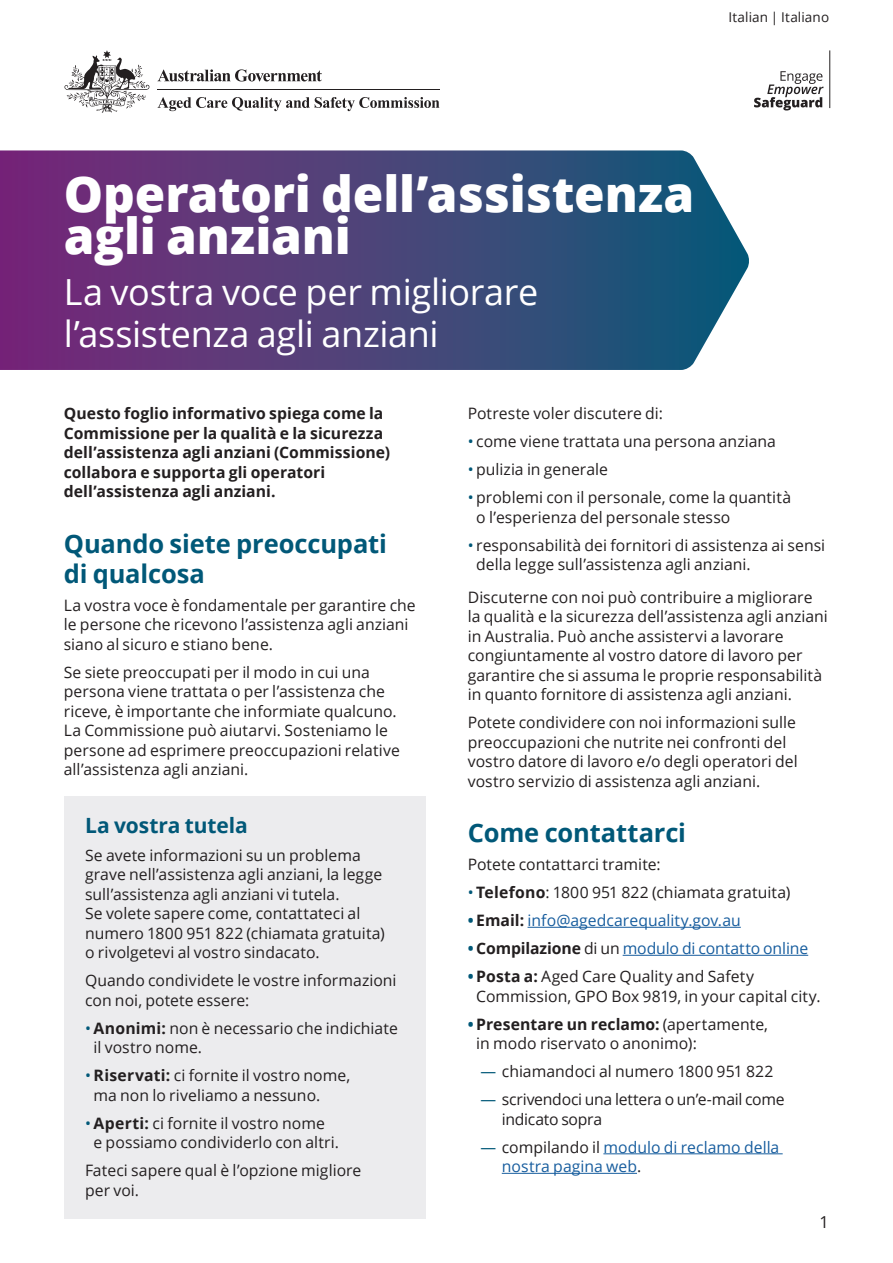
<style>
.page{position:relative;width:893px;height:1263px;background:#fff}
.page>*{position:absolute;margin:0;border:0;box-sizing:border-box;transform-origin:0 0}
.t1{font:800 49.5px/42px "Open Sans";letter-spacing:-.005em;color:#fff}
.t2{font:36px/42px "Open Sans";letter-spacing:-.01em;color:#fff}
.t3{font:700 25.5px/30px "Open Sans";letter-spacing:-.005em;color:#015878}
.t4{font:700 21px "Open Sans";letter-spacing:-.005em;color:#015878}
.t5{font:16.5px "Open Sans";color:#231f20}
.Body_text{font:15.75px/19.5px "Open Sans";letter-spacing:.005em;color:#231f20}
.Body_text-2{font:700 15.75px/19.5px "Open Sans";letter-spacing:.005em;color:#231f20}
.t6{font:15.75px/19.5px "Open Sans";color:#175d9e}
.Body_text-3{font:15.75px/19.5px "Open Sans";letter-spacing:-.015em;color:#231f20}
.t7{font:13.5px "Open Sans";letter-spacing:.01em;color:#231f20}
.s1{color:#015878}
.s2{font-weight:700}
.s3{font-weight:700;color:#015878}
.s4{font-weight:700;color:#231f20}
.s5{color:#231f20}
</style>
<div class="page">
<svg style="left:0;top:150px;width:749px;height:220px;background:#50487e"></svg>
<div style="left:64px;top:796px;width:361px;height:422px;background:#ececee"></div>
<hr style="left:528px;top:927px;width:213px;height:1px;background:#175d9e">
<hr style="left:623px;top:955px;width:185px;height:1px;background:#175d9e">
<hr style="left:603px;top:1153px;width:180px;height:1px;background:#175d9e">
<hr style="left:502px;top:1173px;width:135px;height:1px;background:#175d9e">
<svg style="left:157px;top:97px;width:282px;height:14px"></svg>
<svg style="left:157px;top:69px;width:165px;height:13px"></svg>
<svg style="left:64px;top:50px;width:86px;height:63px"></svg>
<hr style="left:157px;top:89px;width:282px;height:1px;background:#231f20">
<svg style="left:754px;top:71px;width:70px;height:39px"></svg>
<hr style="left:829px;top:50px;width:1px;height:58px;background:#231f20">
<p class="t7" style="left:728px;top:8px;width:102px">Italian | Italiano</p>
<h1 class="t1" style="left:64px;top:171px;width:632px">Operatori dell’assistenza agli anziani</h1>
<h1 class="t2" style="left:64px;top:270px;width:476px">La vostra voce per migliorare l’assistenza agli anziani</h1>
<p class="Body_text-2" style="left:64px;top:403px;width:328px">Questo foglio informativo spiega come la Commissione per la qualità e la sicurezza dell’assistenza agli anziani (Commissione) collabora e supporta gli operatori dell’assistenza agli anziani.</p>
<h2 class="t3" style="left:64px;top:528px;width:325px">Quando siete preoccupati di qualcosa</h2>
<p class="Body_text" style="left:64px;top:595px;width:354px">La vostra voce è fondamentale per garantire che le persone che ricevono l’assistenza agli anziani siano al sicuro e stiano bene.</p>
<p class="Body_text" style="left:64px;top:662px;width:338px">Se siete preoccupati per il modo in cui una persona viene trattata o per l’assistenza che riceve, è importante che informiate qualcuno.<br>La Commissione può aiutarvi. Sosteniamo le persone ad esprimere preoccupazioni relative all’assistenza agli anziani.</p>
<h3 class="t4" style="left:85px;top:810px;width:164px">La vostra tutela</h3>
<p class="Body_text" style="left:85px;top:845px;width:301px">Se avete informazioni su un problema grave nell’assistenza agli anziani, la legge sull’assistenza agli anziani vi tutela.<br>Se volete sapere come, contattateci al numero 1800 951 822 (chiamata gratuita) o rivolgetevi al vostro sindacato.</p>
<p class="Body_text" style="left:85px;top:970px;width:313px">Quando condividete le vostre informazioni con noi, potete essere:</p>
<p class="Body_text" style="left:94px;top:1018px;width:306px;text-indent:-9px"><span class="s1">•</span> <span class="s2">Anonimi:</span> non è necessario che indichiate il vostro nome.</p>
<p class="Body_text" style="left:94px;top:1065px;width:258px;text-indent:-9px"><span class="s1">•</span><span class="s2">Riservati:</span> ci fornite il vostro nome, ma non lo riveliamo a nessuno.</p>
<p class="Body_text" style="left:94px;top:1113px;width:247px;text-indent:-9px"><span class="s1">•</span> <span class="s2">Aperti:</span> ci fornite il vostro nome<br>e possiamo condividerlo con altri.</p>
<p class="Body_text" style="left:85px;top:1160px;width:278px">Fateci sapere qual è l’opzione migliore per voi.</p>
<p class="Body_text" style="left:468px;top:403px;width:197px">Potreste voler discutere di:</p>
<p class="Body_text" style="left:468px;top:431px;width:310px"><span class="s1">•</span> come viene trattata una persona anziana</p>
<p class="Body_text" style="left:468px;top:459px;width:142px"><span class="s1">•</span> pulizia in generale</p>
<p class="Body_text" style="left:476px;top:487px;width:316px;text-indent:-9px"><span class="s1">•</span> problemi con il personale, come la quantità o l’esperienza del personale stesso</p>
<p class="Body_text" style="left:476px;top:535px;width:350px;text-indent:-9px"><span class="s1">•</span> responsabilità dei fornitori di assistenza ai sensi della legge sull’assistenza agli anziani.</p>
<p class="Body_text" style="left:468px;top:587px;width:362px">Discuterne con noi può contribuire a migliorare la qualità e la sicurezza dell’assistenza agli anziani in Australia. Può anche assistervi a lavorare congiuntamente al vostro datore di lavoro per garantire che si assuma le proprie responsabilità in quanto fornitore di assistenza agli anziani.</p>
<p class="Body_text" style="left:468px;top:712px;width:331px">Potete condividere con noi informazioni sulle preoccupazioni che nutrite nei confronti del vostro datore di lavoro e/o degli operatori del vostro servizio di assistenza agli anziani.</p>
<h2 class="t3" style="left:468px;top:817px;width:220px">Come contattarci</h2>
<p class="Body_text" style="left:468px;top:854px;width:195px">Potete contattarci tramite:</p>
<p class="Body_text" style="left:468px;top:882px;width:324px"><span class="s1">•</span> <span class="s2">Telefono</span>: 1800 951 822 (chiamata gratuita)</p>
<p class="t6" style="left:468px;top:910px;width:275px"><span class="s3">•</span> <span class="s4">Email:</span> info@agedcarequality.gov.au</p>
<p class="t6" style="left:468px;top:938px;width:342px"><span class="s3">•</span> <span class="s4">Compilazione</span> <span class="s5">di un</span> modulo di contatto online</p>
<p class="Body_text" style="left:476px;top:966px;width:346px;text-indent:-9px"><span class="s3">•</span> <span class="s2">Posta a:</span> Aged Care Quality and Safety<br>Commission, GPO Box 9819, in your capital city.</p>
<p class="Body_text" style="left:476px;top:1014px;width:293px;text-indent:-9px"><span class="s3">•</span> <span class="s2">Presentare un reclamo:</span> (apertamente, in modo riservato o anonimo):</p>
<p class="Body_text" style="left:480px;top:1061px;width:295px"><span class="s1">—</span> chiamandoci al numero 1800 951 822</p>
<p class="Body_text-3" style="left:502px;top:1089px;width:284px;text-indent:-21px"><span class="s1">—</span> scrivendoci una lettera o un’e-mail come indicato sopra</p>
<p class="t6" style="left:502px;top:1137px;width:279px;text-indent:-21px"><span class="s1">—</span> <span class="s5">compilando il</span> modulo di reclamo della nostra pagina web<span class="s5">.</span></p>
<p class="t5" style="left:819px;top:1210px;width:11px">1</p>
</div>
